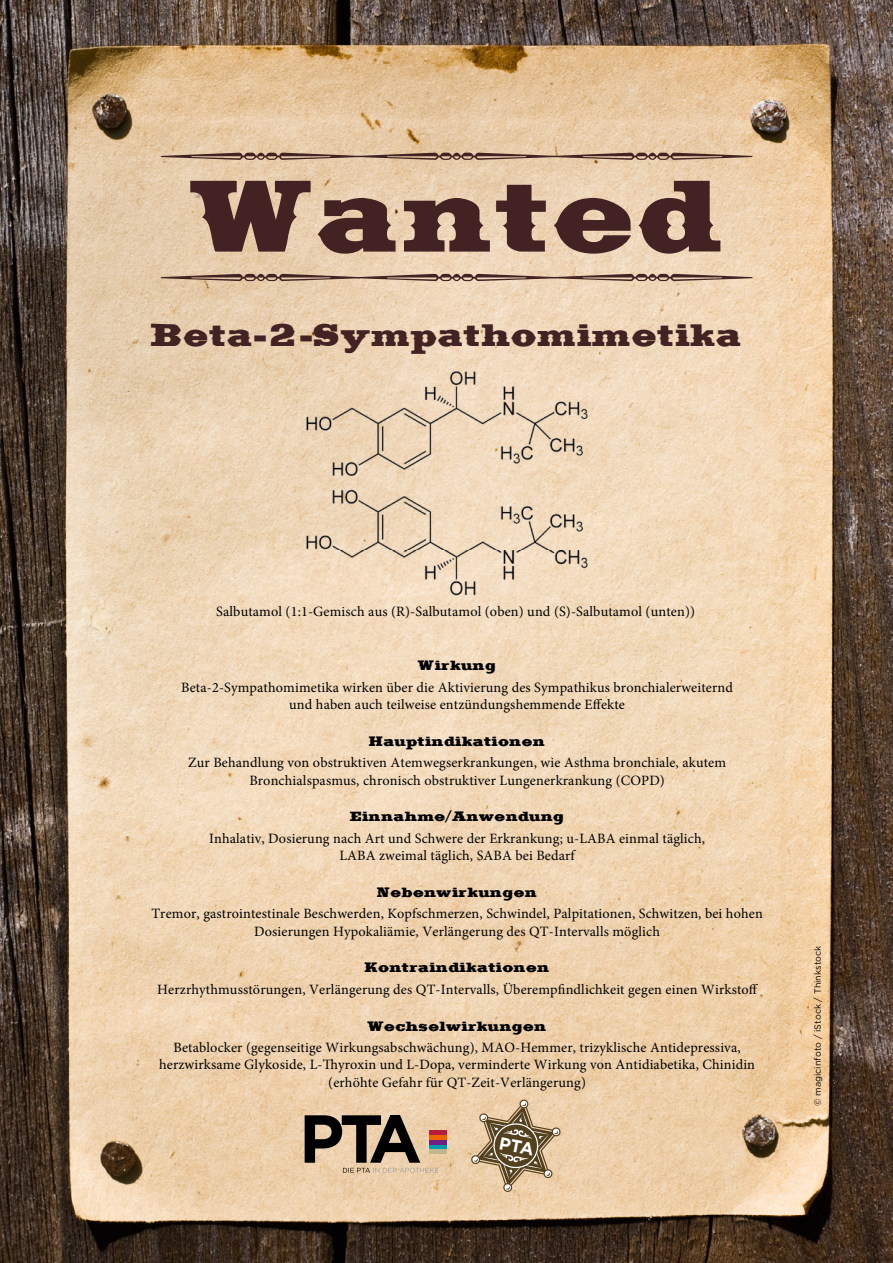
<style>
.page{position:relative;width:893px;height:1263px;background:#fff}
.page>*{position:absolute;margin:0;border:0;box-sizing:border-box;transform-origin:0 0}
.t1{font:900 42px "Saddlebag";color:#422222}
.t2{font:900 18px "Saddlebag";color:#000}
.t3{font:14.25px/17.2px "Minion Pro";letter-spacing:.01em;color:#000;text-align:center}
.t4{font:9px "Gotham";color:#000}
</style>
<div class="page">
<img style="left:0;top:0;width:893px;height:1263px">
<svg style="left:190px;top:181px;width:530px;height:73px;background:#927566"></svg>
<svg style="left:161px;top:274px;width:592px;height:7px;background:#95796a"></svg>
<svg style="left:161px;top:153px;width:592px;height:7px;background:#947665"></svg>
<hr style="left:429px;top:1131px;width:17px;height:4px;background:#b61c3e">
<div style="left:429px;top:1135px;width:17px;height:5px;background:#ec6502"></div>
<hr style="left:429px;top:1140px;width:17px;height:4px;background:#6f2082">
<hr style="left:429px;top:1145px;width:17px;height:4px;background:#009bac">
<hr style="left:429px;top:1150px;width:17px;height:4px;background:#c1b68c">
<svg style="left:305px;top:1115px;width:134px;height:58px;background:#907d69"></svg>
<img style="left:304px;top:370px;width:285px;height:225px">
<svg style="left:471px;top:1099px;width:90px;height:93px;background:#b8a07f"></svg>
<h1 class="t1" style="left:151px;top:313px;width:593px">Beta-2-Sympathomimetika</h1>
<p class="t3" style="left:216px;top:603px;width:480px">Salbutamol (1:1-Gemisch aus (R)-Salbutamol (oben) und (S)-Salbutamol (unten))</p>
<p class="t2" style="left:418px;top:656px;width:80px">Wirkung</p>
<p class="t3" style="left:181px;top:679px;width:553px">Beta-2-Sympathomimetika wirken über die Aktivierung des Sympathikus bronchialerweiternd und haben auch teilweise entzündungshemmende Effekte</p>
<p class="t2" style="left:369px;top:731px;width:178px">Hauptindikationen</p>
<p class="t3" style="left:188px;top:754px;width:539px">Zur Behandlung von obstruktiven Atemwegserkrankungen, wie Asthma bronchiale, akutem<br>Bronchialspasmus, chronisch obstruktiver Lungenerkrankung (COPD)</p>
<p class="t2" style="left:350px;top:807px;width:216px">Einnahme/Anwendung</p>
<p class="t3" style="left:209px;top:830px;width:497px">Inhalativ, Dosierung nach Art und Schwere der Erkrankung; u-LABA einmal täglich,<br>LABA zweimal täglich, SABA bei Bedarf</p>
<p class="t2" style="left:377px;top:882px;width:162px">Nebenwirkungen</p>
<p class="t3" style="left:151px;top:905px;width:613px">Tremor, gastrointestinale Beschwerden, Kopfschmerzen, Schwindel, Palpitationen, Schwitzen, bei hohen<br>Dosierungen Hypokaliämie, Verlängerung des QT-Intervalls möglich</p>
<p class="t2" style="left:365px;top:958px;width:187px">Kontraindikationen</p>
<p class="t3" style="left:157px;top:981px;width:603px">Herzrhythmusstörungen, Verlängerung des QT-Intervalls, Überempfindlichkeit gegen einen Wirkstoff</p>
<p class="t2" style="left:367px;top:1016px;width:181px">Wechselwirkungen</p>
<p class="t3" style="left:159px;top:1039px;width:597px">Betablocker (gegenseitige Wirkungsabschwächung), MAO-Hemmer, trizyklische Antidepressiva, herzwirksame Glykoside, L-Thyroxin und L-Dopa, verminderte Wirkung von Antidiabetika, Chinidin (erhöhte Gefahr für QT-Zeit-Verlängerung)</p>
<p class="t4" style="left:812px;top:1106px;width:162px;rotate:-90deg">© magicinfoto / iStock / Thinkstock</p>
</div>
